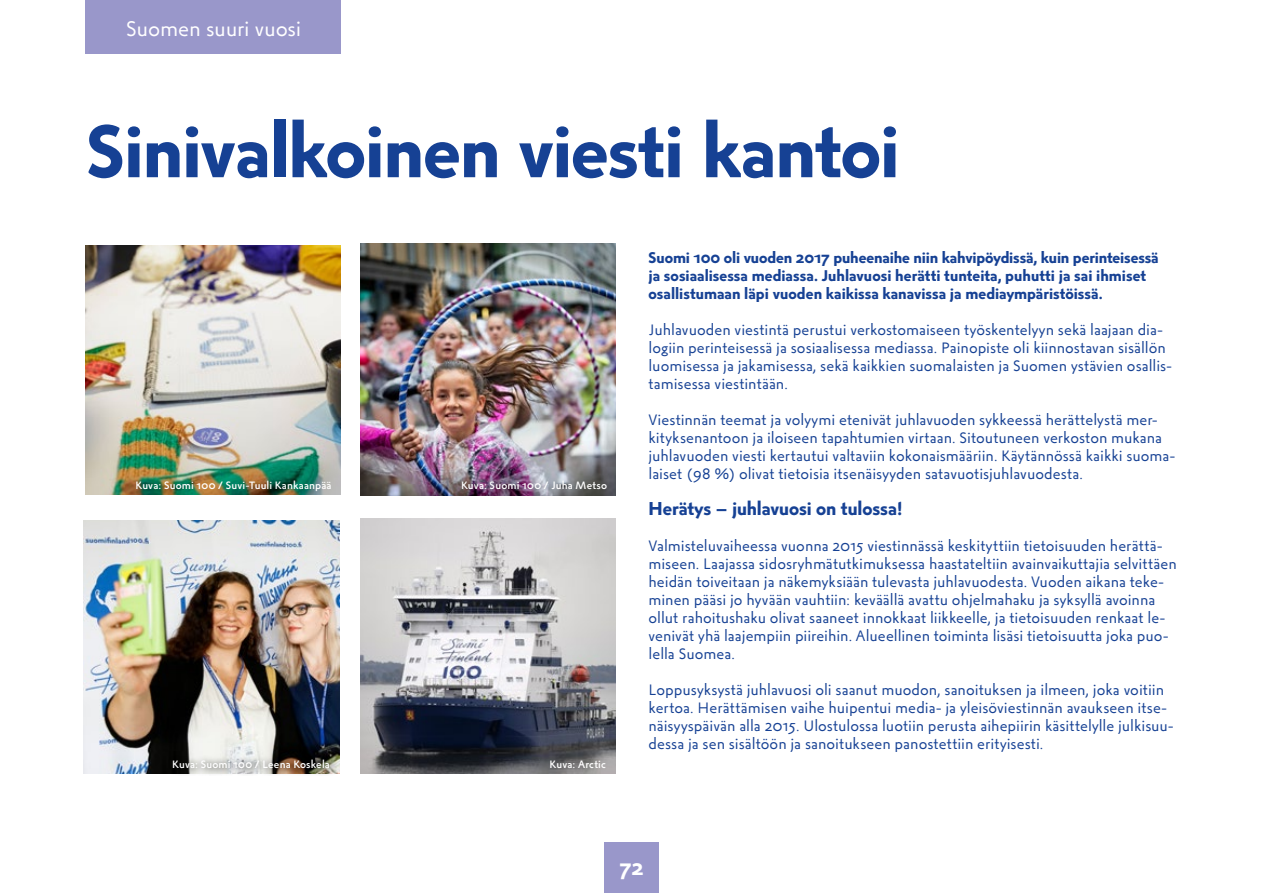
<style>
.page{position:relative;width:1263px;height:893px;background:#fff}
.page>*{position:absolute;margin:0;border:0;box-sizing:border-box;transform-origin:0 0}
.t1{font:72px "Suomi 100 Groteski Bold";letter-spacing:-.015em;color:#164194}
.t2{font:21px "Suomi 100 Groteski Regular";letter-spacing:-.01em;color:#fff}
.t3{font:21px "Suomi 100 Groteski Bold";color:#fff}
.t4{font:18px "Suomi 100 Groteski Bold";letter-spacing:-.005em;color:#164194}
.t5{font:15px/18px "Suomi 100 Groteski Regular";color:#164194}
.t6{font:15px/18px "Suomi 100 Groteski Bold";color:#164194}
.t7{font:10.5px "Suomi 100 Groteski Medium";letter-spacing:.015em;color:#fff}
</style>
<div class="page">
<div style="left:604px;top:842px;width:55px;height:51px;background:#9997ca"></div>
<div style="left:85px;top:0;width:255px;height:54px;background:#9997ca"></div>
<img style="left:360px;top:519px;width:255px;height:255px">
<img style="left:84px;top:520px;width:255px;height:253px">
<img style="left:85px;top:245px;width:255px;height:250px">
<img style="left:360px;top:244px;width:255px;height:251px">
<div style="left:167px;top:753px;width:171px;height:24px;background:#000;opacity:.75"></div>
<h2 class="t2" style="left:126px;top:11px;width:177px">Suomen suuri vuosi</h2>
<h1 class="t1" style="left:86px;top:93px;width:815px">Sinivalkoinen viesti kantoi</h1>
<p class="t7" style="left:136px;top:477px;width:198px">Kuva: Suomi 100 / Suvi-Tuuli Kankaanpää</p>
<p class="t7" style="left:461px;top:477px;width:147px">Kuva: Suomi 100 / Juha Metso</p>
<p class="t7" style="left:172px;top:756px;width:159px">Kuva: Suomi 100 / Leena Koskela</p>
<p class="t7" style="left:550px;top:756px;width:58px">Kuva: Arctic</p>
<p class="t6" style="left:648px;top:248px;width:512px">Suomi 100 oli vuoden 2017 puheenaihe niin kahvipöydissä, kuin perinteisessä ja sosiaalisessa mediassa. Juhlavuosi herätti tunteita, puhutti ja sai ihmiset osallistumaan läpi vuoden kaikissa kanavissa ja mediaympäristöissä.</p>
<p class="t5" style="left:648px;top:320px;width:525px">Juhlavuoden viestintä perustui verkostomaiseen työskentelyyn sekä laajaan dia&shy;logiin perinteisessä ja sosiaalisessa mediassa. Painopiste oli kiinnostavan sisällön luomisessa ja jakamisessa, sekä kaikkien suomalaisten ja Suomen ystävien osallis&shy;tamisessa viestintään.</p>
<p class="t5" style="left:648px;top:410px;width:529px">Viestinnän teemat ja volyymi etenivät juhlavuoden sykkeessä herättelystä mer&shy;kityksenantoon ja iloiseen tapahtumien virtaan. Sitoutuneen verkoston mukana juhlavuoden viesti kertautui valtaviin kokonaismääriin. Käytännössä kaikki suoma&shy;laiset (98 %) olivat tietoisia itsenäisyyden satavuotisjuhlavuodesta.</p>
<p class="t4" style="left:648px;top:494px;width:256px">Herätys – juhlavuosi on tulossa!</p>
<p class="t5" style="left:648px;top:536px;width:530px">Valmisteluvaiheessa vuonna 2015 viestinnässä keskityttiin tietoisuuden herättä&shy;miseen. Laajassa sidosryhmätutkimuksessa haastateltiin avainvaikuttajia selvittäen heidän toiveitaan ja näkemyksiään tulevasta juhlavuodesta. Vuoden aikana teke&shy;minen pääsi jo hyvään vauhtiin: keväällä avattu ohjelmahaku ja syksyllä avoinna ollut rahoitushaku olivat saaneet innokkaat liikkeelle, ja tietoisuuden renkaat le&shy;venivät yhä laajempiin piireihin. Alueellinen toiminta lisäsi tietoisuutta joka puo&shy;lella Suomea.</p>
<p class="t5" style="left:648px;top:680px;width:527px">Loppusyksystä juhlavuosi oli saanut muodon, sanoituksen ja ilmeen, joka voitiin kertoa. Herättämisen vaihe huipentui media- ja yleisöviestinnän avaukseen itse&shy;näisyyspäivän alla 2015. Ulostulossa luotiin perusta aihepiirin käsittelylle julkisuu&shy;dessa ja sen sisältöön ja sanoitukseen panostettiin erityisesti.</p>
<h2 class="t3" style="left:619px;top:850px;width:26px">72</h2>
</div>
